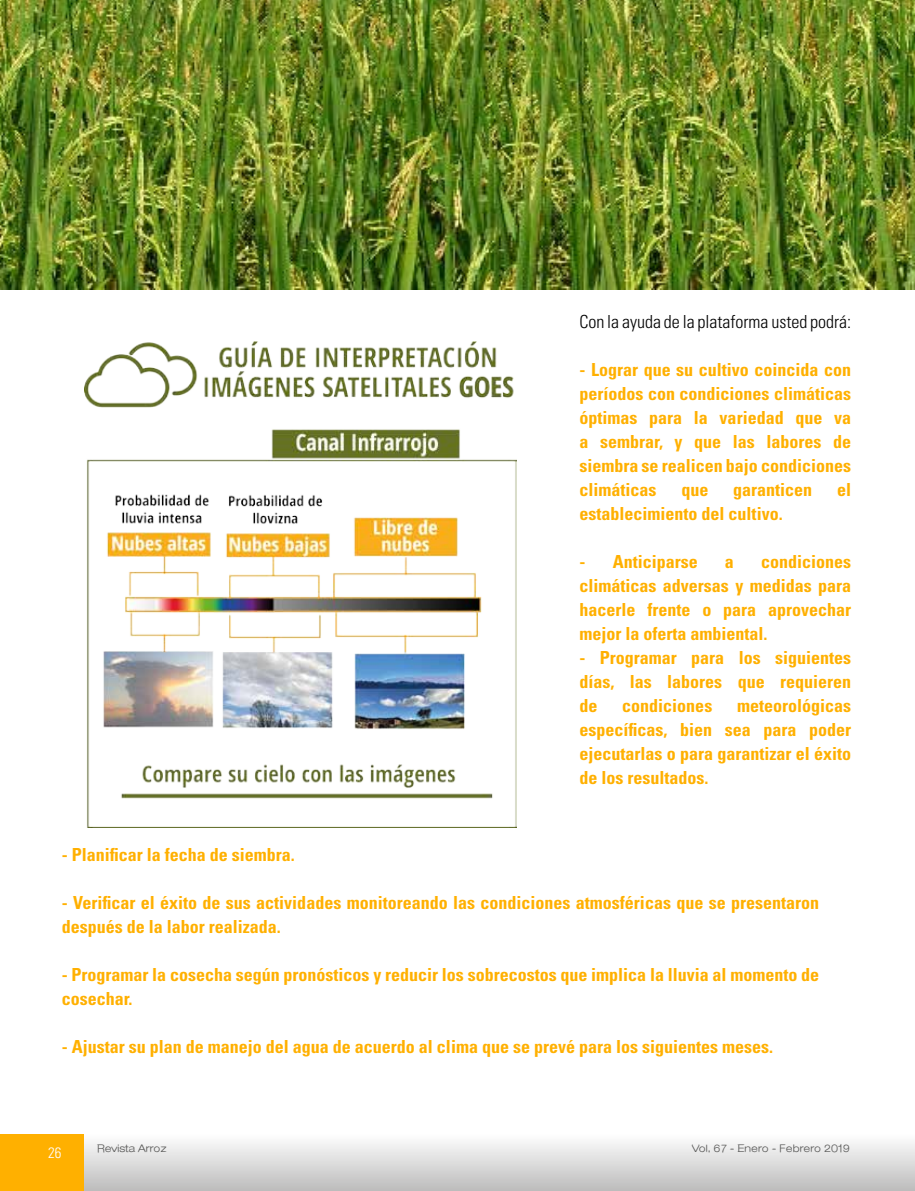
<style>
.page{position:relative;width:915px;height:1191px;background:#fff}
.page>*{position:absolute;margin:0;border:0;box-sizing:border-box;transform-origin:0 0}
.t1{font:700 condensed 18px/24px "Univers LT Std";color:#ffb000;text-align:justify}
.t2{font:300 condensed 18px "Univers LT Std";color:#000}
.t3{font:300 condensed 15px "Univers LT Std";color:#fff}
.t4{font:10.5px "Leo Arrow";color:#575756}
</style>
<div class="page">
<div style="left:0;top:1133px;width:914px;height:58px;background:linear-gradient(to bottom,#fff,#bdbdbd)"></div>
<div style="left:0;top:1134px;width:84px;height:57px;background:#ffb000"></div>
<img style="left:84px;top:341px;width:432px;height:486px">
<img style="left:0;top:0;width:914px;height:289px">
<p class="t2" style="left:579px;top:311px;width:273px">Con la ayuda de la plataforma usted podrá:</p>
<p class="t1" style="left:579px;top:357px;width:273px">- Lograr que su cultivo coincida con períodos con condiciones climáticas óptimas para la variedad que va a sembrar, y que las labores de siembra se realicen bajo condiciones climáticas</p>
<p class="t1" style="left:681px;top:477px;width:28px">que</p>
<p class="t1" style="left:733px;top:477px;width:81px">garanticen</p>
<p class="t1" style="left:836px;top:477px;width:16px">el</p>
<p class="t1" style="left:579px;top:501px;width:205px">establecimiento del cultivo.</p>
<p class="t1" style="left:579px;top:549px;width:120px">- Anticiparse</p>
<p class="t1" style="left:724px;top:549px;width:10px">a</p>
<p class="t1" style="left:579px;top:549px;width:273px;text-indent:181px">condiciones climáticas adversas y medidas para hacerle frente o para aprovechar mejor la oferta ambiental.</p>
<p class="t1" style="left:579px;top:645px;width:273px">- Programar para los siguientes días, las labores que requieren de</p>
<p class="t1" style="left:579px;top:693px;width:273px;text-indent:157px">meteorológicas específicas, bien sea para poder ejecutarlas o para garantizar el éxito de los resultados.</p>
<p class="t1" style="left:622px;top:693px;width:91px">condiciones</p>
<p class="t1" style="left:62px;top:842px;width:234px">- Planificar la fecha de siembra.</p>
<p class="t1" style="left:62px;top:890px;width:758px">- Verificar el éxito de sus actividades monitoreando las condiciones atmosféricas que se presentaron después de la labor realizada.</p>
<p class="t1" style="left:62px;top:962px;width:758px">- Programar la cosecha según pronósticos y reducir los sobrecostos que implica la lluvia al momento de cosechar.</p>
<p class="t1" style="left:62px;top:1034px;width:712px">- Ajustar su plan de manejo del agua de acuerdo al clima que se prevé para los siguientes meses.</p>
<p class="t3" style="left:48px;top:1143px;width:15px">26</p>
<p class="t4" style="left:97px;top:1142px;width:71px">Revista Arroz</p>
<p class="t4" style="left:691px;top:1142px;width:159px">Vol. 67 - Enero - Febrero 2019</p>
</div>
